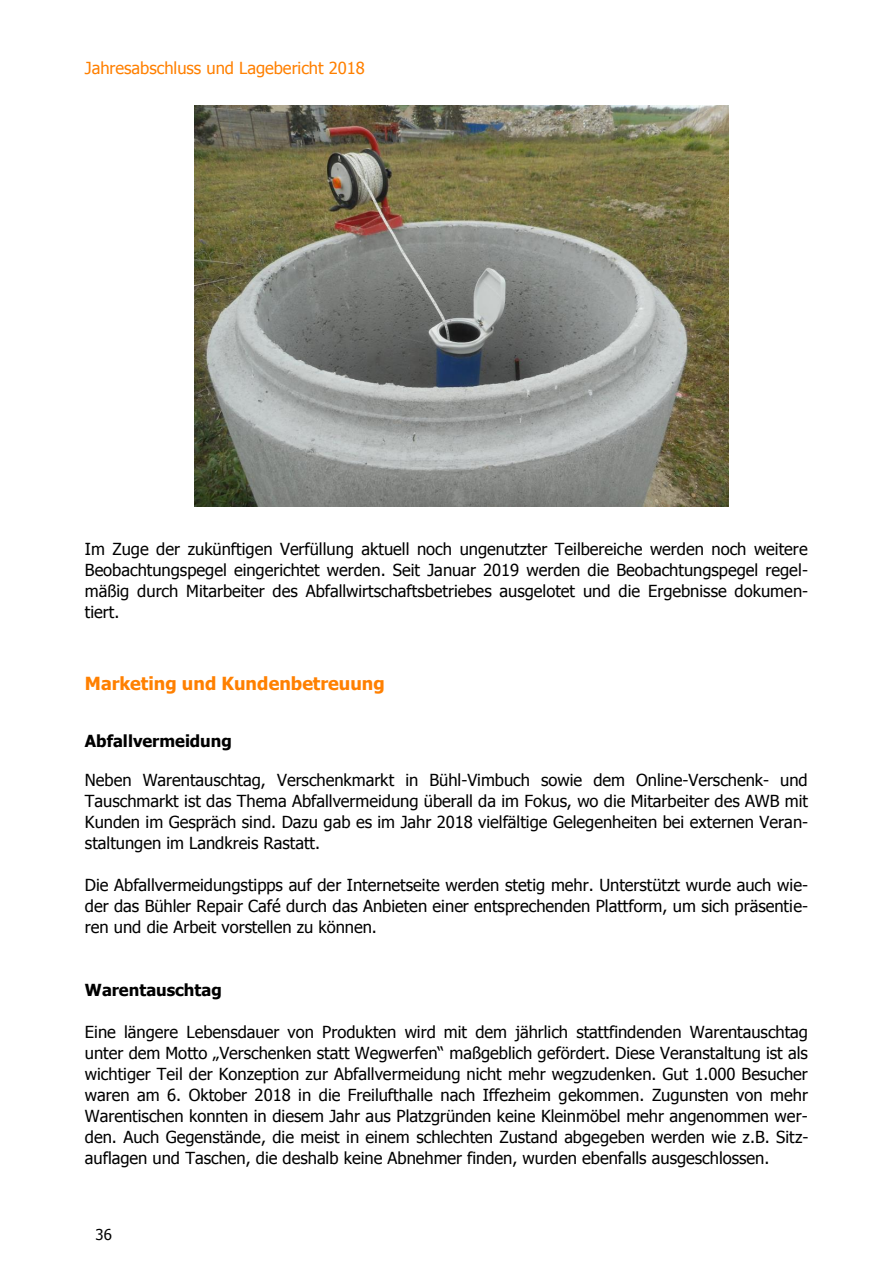
<style>
.page{position:relative;width:893px;height:1264px;background:#fff}
.page>*{position:absolute;margin:0;border:0;box-sizing:border-box;transform-origin:0 0}
.t1{font:700 18px "Tahoma";color:#ff8000}
.t2{font:16.5px/21px "Tahoma";color:#000;text-align:justify}
.t3{font:16.5px "Tahoma";letter-spacing:-.005em;color:#ff8000}
.t4{font:700 16.5px "Tahoma";color:#000}
.t5{font:15px "Tahoma";color:#000}
</style>
<div class="page">
<img style="left:194px;top:106px;width:534px;height:400px">
<p class="t3" style="left:85px;top:57px;width:281px">Jahresabschluss und Lagebericht 2018</p>
<p class="t2" style="left:85px;top:537px;width:725px">Im Zuge der zukünftigen Verfüllung aktuell noch ungenutzter Teilbereiche werden noch weitere Beobachtungspegel eingerichtet werden. Seit Januar 2019 werden die Beobachtungspegel regel&shy;mäßig durch Mitarbeiter des Abfallwirtschaftsbetriebes ausgelotet und die Ergebnisse dokumen&shy;tiert.</p>
<h4 class="t1" style="left:85px;top:671px;width:301px">Marketing und Kundenbetreuung</h4>
<h5 class="t4" style="left:85px;top:730px;width:148px">Abfallvermeidung</h5>
<p class="t2" style="left:85px;top:768px;width:725px">Neben Warentauschtag, Verschenkmarkt in Bühl-Vimbuch sowie dem Online-Verschenk- und Tauschmarkt ist das Thema Abfallvermeidung überall da im Fokus, wo die Mitarbeiter des AWB mit Kunden im Gespräch sind. Dazu gab es im Jahr 2018 vielfältige Gelegenheiten bei externen Veran&shy;staltungen im Landkreis Rastatt.</p>
<p class="t2" style="left:85px;top:873px;width:725px">Die Abfallvermeidungstipps auf der Internetseite werden stetig mehr. Unterstützt wurde auch wie&shy;der das Bühler Repair Café durch das Anbieten einer entsprechenden Plattform, um sich präsentie&shy;ren und die Arbeit vorstellen zu können.</p>
<p class="t4" style="left:85px;top:979px;width:138px">Warentauschtag</p>
<p class="t2" style="left:85px;top:1020px;width:725px">Eine längere Lebensdauer von Produkten wird mit dem jährlich stattfindenden Warentauschtag unter dem Motto „Verschenken statt Wegwerfen“ maßgeblich gefördert. Diese Veranstaltung ist als wichtiger Teil der Konzeption zur Abfallvermeidung nicht mehr wegzudenken. Gut 1.000 Besucher waren am 6. Oktober 2018 in die Freilufthalle nach Iffezheim gekommen. Zugunsten von mehr Warentischen konnten in diesem Jahr aus Platzgründen keine Kleinmöbel mehr angenommen wer&shy;den. Auch Gegenstände, die meist in einem schlechten Zustand abgegeben werden wie z.B. Sitz&shy;auflagen und Taschen, die deshalb keine Abnehmer finden, wurden ebenfalls ausgeschlossen.</p>
<p class="t5" style="left:96px;top:1224px;width:18px">36</p>
</div>
